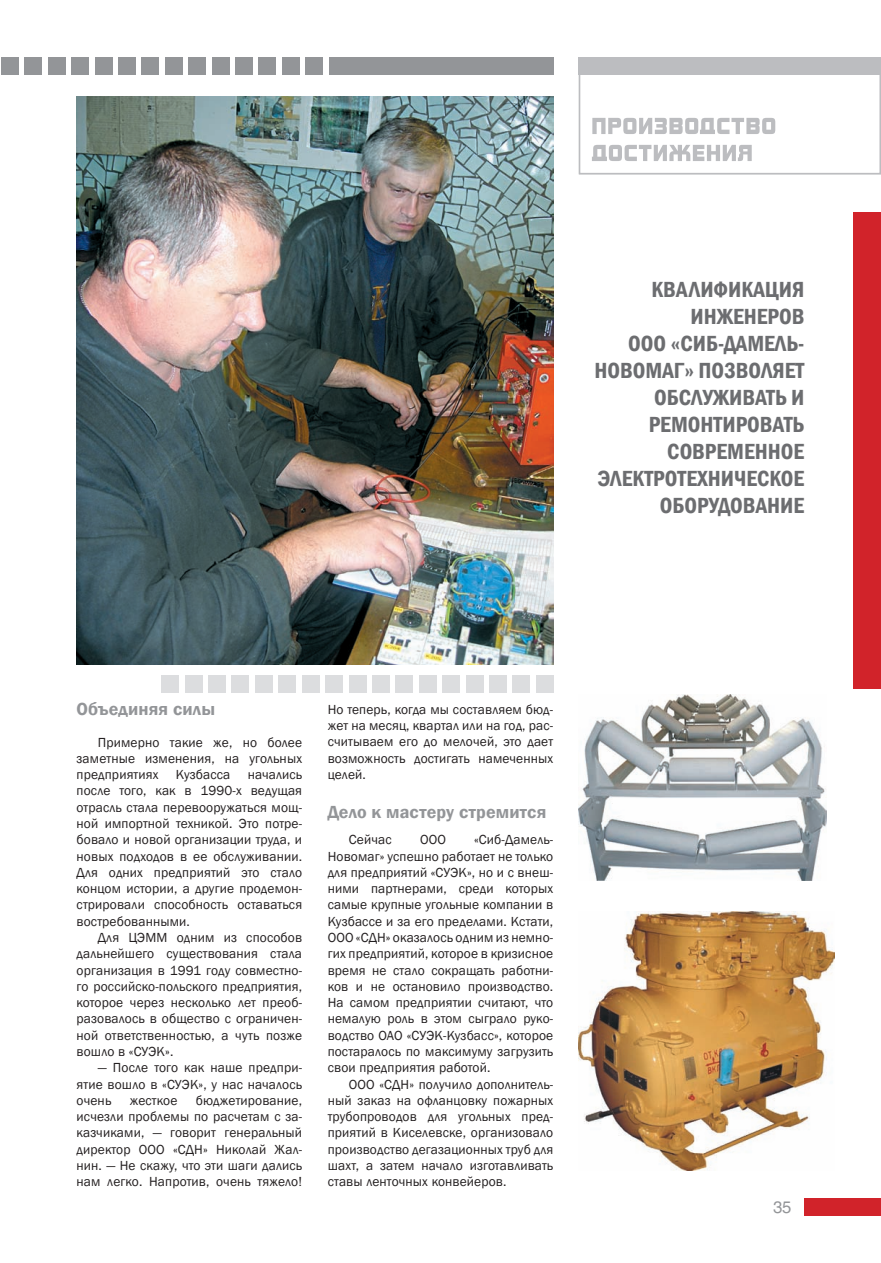
<style>
.page{position:relative;width:881px;height:1263px;background:#fff}
.page>*{position:absolute;margin:0;border:0;box-sizing:border-box;transform-origin:0 0}
.t1{font:600 condensed 22.5px/27px "Franklin Gothic";color:#6c6d70;text-align:right}
.t2{font:600 18px "Franklin Gothic";letter-spacing:.01em;color:#939598}
.t3{font:16.5px "Helios";color:#939598}
.t4{font:13.5px/16.4px "Franklin Gothic";letter-spacing:.01em;color:#231f20;text-align:justify}
</style>
<div class="page">
<div style="left:578px;top:57px;width:302px;height:117px;border:2px solid #bcbdc0"></div>
<div style="left:329px;top:58px;width:224px;height:17px;background:#939598"></div>
<div style="left:1px;top:58px;width:17px;height:17px;background:#939598"></div>
<div style="left:578px;top:58px;width:302px;height:17px;background:#bcbdc0"></div>
<svg style="left:592px;top:145px;width:159px;height:16px"></svg>
<svg style="left:592px;top:118px;width:183px;height:16px"></svg>
<div style="left:804px;top:1198px;width:76px;height:17px;background:#d1232a"></div>
<div style="left:25px;top:58px;width:17px;height:17px;background:#939598"></div>
<div style="left:48px;top:58px;width:17px;height:17px;background:#939598"></div>
<div style="left:72px;top:58px;width:17px;height:17px;background:#939598"></div>
<div style="left:95px;top:58px;width:17px;height:17px;background:#939598"></div>
<div style="left:118px;top:58px;width:17px;height:17px;background:#939598"></div>
<div style="left:142px;top:58px;width:17px;height:17px;background:#939598"></div>
<div style="left:165px;top:58px;width:17px;height:17px;background:#939598"></div>
<div style="left:188px;top:58px;width:17px;height:17px;background:#939598"></div>
<div style="left:212px;top:58px;width:17px;height:17px;background:#939598"></div>
<div style="left:235px;top:58px;width:17px;height:17px;background:#939598"></div>
<div style="left:259px;top:58px;width:17px;height:17px;background:#939598"></div>
<div style="left:282px;top:58px;width:17px;height:17px;background:#939598"></div>
<div style="left:305px;top:58px;width:17px;height:17px;background:#939598"></div>
<img style="left:77px;top:97px;width:476px;height:568px">
<img style="left:578px;top:694px;width:248px;height:187px">
<img style="left:578px;top:911px;width:255px;height:260px">
<div style="left:853px;top:212px;width:27px;height:476px;background:#d1232a"></div>
<div style="left:325px;top:675px;width:17px;height:17px;background:#dcdddf"></div>
<div style="left:302px;top:675px;width:17px;height:17px;background:#dcdddf"></div>
<div style="left:279px;top:675px;width:17px;height:17px;background:#dcdddf"></div>
<div style="left:255px;top:675px;width:17px;height:17px;background:#dcdddf"></div>
<div style="left:232px;top:675px;width:17px;height:17px;background:#dcdddf"></div>
<div style="left:208px;top:675px;width:17px;height:17px;background:#dcdddf"></div>
<div style="left:185px;top:675px;width:17px;height:17px;background:#dcdddf"></div>
<div style="left:162px;top:675px;width:17px;height:17px;background:#dcdddf"></div>
<div style="left:349px;top:675px;width:17px;height:17px;background:#dcdddf"></div>
<div style="left:372px;top:675px;width:17px;height:17px;background:#dcdddf"></div>
<div style="left:395px;top:675px;width:17px;height:17px;background:#dcdddf"></div>
<div style="left:419px;top:675px;width:17px;height:17px;background:#dcdddf"></div>
<div style="left:442px;top:675px;width:17px;height:17px;background:#dcdddf"></div>
<div style="left:466px;top:675px;width:17px;height:17px;background:#dcdddf"></div>
<div style="left:489px;top:675px;width:17px;height:17px;background:#dcdddf"></div>
<div style="left:512px;top:675px;width:17px;height:17px;background:#dcdddf"></div>
<div style="left:536px;top:675px;width:17px;height:17px;background:#dcdddf"></div>
<h1 class="t1" style="left:651px;top:275px;width:154px">Квалификация инженеров</h1>
<h1 class="t1" style="left:628px;top:329px;width:11px">ООО</h1>
<h1 class="t1" style="left:594px;top:329px;width:211px">«Сиб-Дамель-<br>Новомаг» позволяет обслуживать и ремонтировать современное электротехническое оборудование</h1>
<h2 class="t2" style="left:77px;top:698px;width:140px">Объединяя силы</h2>
<p class="t4" style="left:77px;top:734px;width:227px;text-indent:21px">Примерно такие же, но более заметные изменения, на угольных предприятиях</p>
<p class="t4" style="left:176px;top:767px;width:56px">Кузбасса</p>
<p class="t4" style="left:77px;top:767px;width:227px;text-indent:171px">начались после того, как в 1990-х ведущая отрасль стала перевооружаться мощ&shy;ной импортной техникой. Это потре&shy;бовало и новой организации труда, и новых подходов в ее обслуживании.<br>Для одних предприятий это стало концом истории, а другие продемон&shy;стрировали способность оставаться востребованными.</p>
<p class="t4" style="left:77px;top:929px;width:227px;text-indent:21px">Для ЦЭММ одним из способов дальнейшего существования стала организация в 1991 году совместно&shy;го российско-польского предприятия, которое через несколько лет преоб&shy;разовалось в общество с ограничен&shy;ной ответственностью, а чуть позже вошло в «СУЭК».</p>
<p class="t4" style="left:77px;top:1060px;width:227px;text-indent:21px">— После того как наше предпри&shy;ятие вошло в «СУЭК», у нас началось очень</p>
<p class="t4" style="left:77px;top:1092px;width:227px;text-indent:119px">бюджетирование, исчезли проблемы по расчетам с за&shy;казчиками, — говорит генеральный директор ООО «СДН» Николай Жал&shy;нин. — Не скажу, что эти шаги дались нам легко. Напротив, очень тяжело!</p>
<p class="t4" style="left:130px;top:1092px;width:49px">жесткое</p>
<p class="t4" style="left:327px;top:701px;width:227px">Но теперь, когда мы составляем бюд&shy;жет на месяц, квартал или на год, рас&shy;считываем его до мелочей, это дает возможность достигать намеченных целей.</p>
<h2 class="t2" style="left:327px;top:801px;width:220px">Дело к мастеру стремится</h2>
<p class="t4" style="left:349px;top:832px;width:44px">Сейчас</p>
<p class="t4" style="left:420px;top:832px;width:27px">ООО</p>
<p class="t4" style="left:327px;top:832px;width:227px;text-indent:146px">«Сиб-Дамель-Новомаг» успешно работает не только для предприятий «СУЭК», но и с внеш&shy;ними партнерами, среди которых самые крупные угольные компании в Кузбассе и за его пределами. Кстати, ООО «СДН» оказалось одним из немно&shy;гих предприятий, которое в кризисное время не стало сокращать работни&shy;ков и не остановило производство.<br>На самом предприятии считают, что немалую роль в этом сыграло руко&shy;водство ОАО «СУЭК-Кузбасс», которое постаралось по максимуму загрузить свои предприятия работой.</p>
<p class="t4" style="left:327px;top:1076px;width:227px;text-indent:21px">ООО «СДН» получило дополнитель&shy;ный заказ на офланцовку пожарных трубопроводов для угольных пред&shy;приятий в Киселевске, организовало производство дегазационных труб для шахт, а затем начало изготавливать ставы ленточных конвейеров.</p>
<p class="t3" style="left:772px;top:1197px;width:20px">35</p>
</div>
